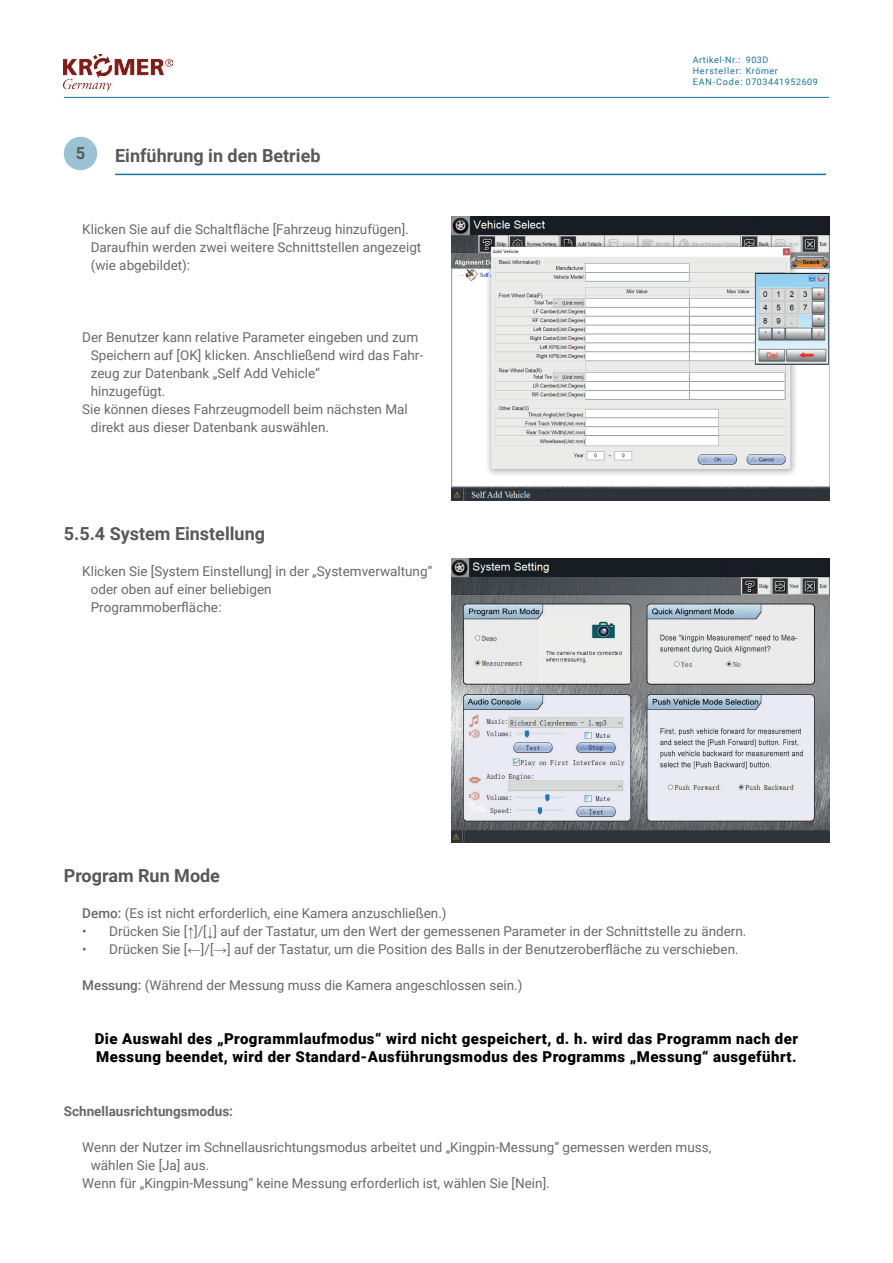
<style>
.page{position:relative;width:893px;height:1263px;background:#fff}
.page>*{position:absolute;margin:0;border:0;box-sizing:border-box;transform-origin:0 0}
.t1{font:700 18px "Roboto";color:#57585a}
.t2{font:700 16.5px "Roboto";color:#57585a}
.t3{font:900 15px/18px "Roboto";letter-spacing:.03em;color:#000}
.t4{font:13.5px/18px "Roboto";color:#69696c}
.t5{font:700 13.5px "Roboto";color:#69696c}
.t6{font:9px/10.8px "Roboto";letter-spacing:.06em;color:#16749b}
.s1{font-weight:500}
.s2{font-family:"Arial Narrow"}
</style>
<div class="page">
<img style="left:64px;top:54px;width:109px;height:37px">
<hr style="left:64px;top:97px;width:765px;height:1px;background:#16749b">
<hr style="left:115px;top:174px;width:711px;height:1px;background:#16749b">
<div style="left:64px;top:137px;width:33px;height:33px;background:#9ac3d3;border-radius:50%"></div>
<img style="left:451px;top:216px;width:378px;height:285px">
<img style="left:451px;top:558px;width:378px;height:285px">
<p class="t2" style="left:76px;top:142px;width:11px">5</p>
<h1 class="t1" style="left:115px;top:143px;width:207px">Einführung in den Betrieb</h1>
<p class="t4" style="left:91px;top:220px;width:332px;text-indent:-9px">Klicken Sie auf die Schaltfläche [Fahrzeug hinzufügen].<br>Daraufhin werden zwei weitere Schnittstellen angezeigt (wie abgebildet):</p>
<p class="t4" style="left:82px;top:328px;width:337px">Der Benutzer kann relative Parameter eingeben und zum</p>
<p class="t4" style="left:91px;top:346px;width:334px">Speichern auf [OK] klicken. Anschließend wird das Fahr-</p>
<p class="t4" style="left:91px;top:364px;width:231px">zeug zur Datenbank „Self Add Vehicle“</p>
<p class="t4" style="left:91px;top:382px;width:76px">hinzugefügt.</p>
<p class="t4" style="left:82px;top:400px;width:327px">Sie können dieses Fahrzeugmodell beim nächsten Mal</p>
<p class="t4" style="left:91px;top:418px;width:240px">direkt aus dieser Datenbank auswählen.</p>
<h1 class="t1" style="left:64px;top:521px;width:203px">5.5.4 System Einstellung</h1>
<p class="t4" style="left:91px;top:562px;width:343px;text-indent:-9px">Klicken Sie [System Einstellung] in der „Systemverwaltung“ oder oben auf einer beliebigen<br>Programmoberfläche:</p>
<p class="t6" style="left:693px;top:54px;width:127px">Artikel-Nr.:<br>Hersteller: Krömer<br>EAN-Code: 0703441952609</p>
<p class="t6" style="left:746px;top:54px;width:24px">903D</p>
<h1 class="t1" style="left:64px;top:863px;width:158px">Program Run Mode</h1>
<p class="t4" style="left:82px;top:904px;width:366px"><span class="s1">Demo:</span> (Es ist nicht erforderlich, eine Kamera anzuschließen.)</p>
<p class="t4" style="left:82px;top:922px;width:666px">• Drücken Sie [<span class="s2">↑</span>]/[<span class="s2">↓</span>] auf der Tastatur, um den Wert der gemessenen Parameter in der Schnittstelle zu ändern.</p>
<p class="t4" style="left:82px;top:940px;width:658px">• Drücken Sie [<span class="s2">←</span>]/[<span class="s2">→</span>] auf der Tastatur, um die Position des Balls in der Benutzeroberfläche zu verschieben.</p>
<p class="t4" style="left:82px;top:976px;width:442px"><span class="s1">Messung:</span> (Während der Messung muss die Kamera angeschlossen sein.)</p>
<p class="t3" style="left:95px;top:1029px;width:705px">Die Auswahl des „Programmlaufmodus“ wird nicht gespeichert, d. h. wird das Programm nach der<br>Messung beendet, wird der Standard-Ausführungsmodus des Programms „Messung“ ausgeführt.</p>
<p class="t5" style="left:64px;top:1102px;width:171px">Schnellausrichtungsmodus:</p>
<p class="t4" style="left:82px;top:1138px;width:631px">Wenn der Nutzer im Schnellausrichtungsmodus arbeitet und „Kingpin-Messung“ gemessen werden muss,</p>
<p class="t4" style="left:91px;top:1156px;width:120px">wählen Sie [Ja] aus.</p>
<p class="t4" style="left:82px;top:1174px;width:469px">Wenn für „Kingpin-Messung“ keine Messung erforderlich ist, wählen Sie [Nein].</p>
</div>
